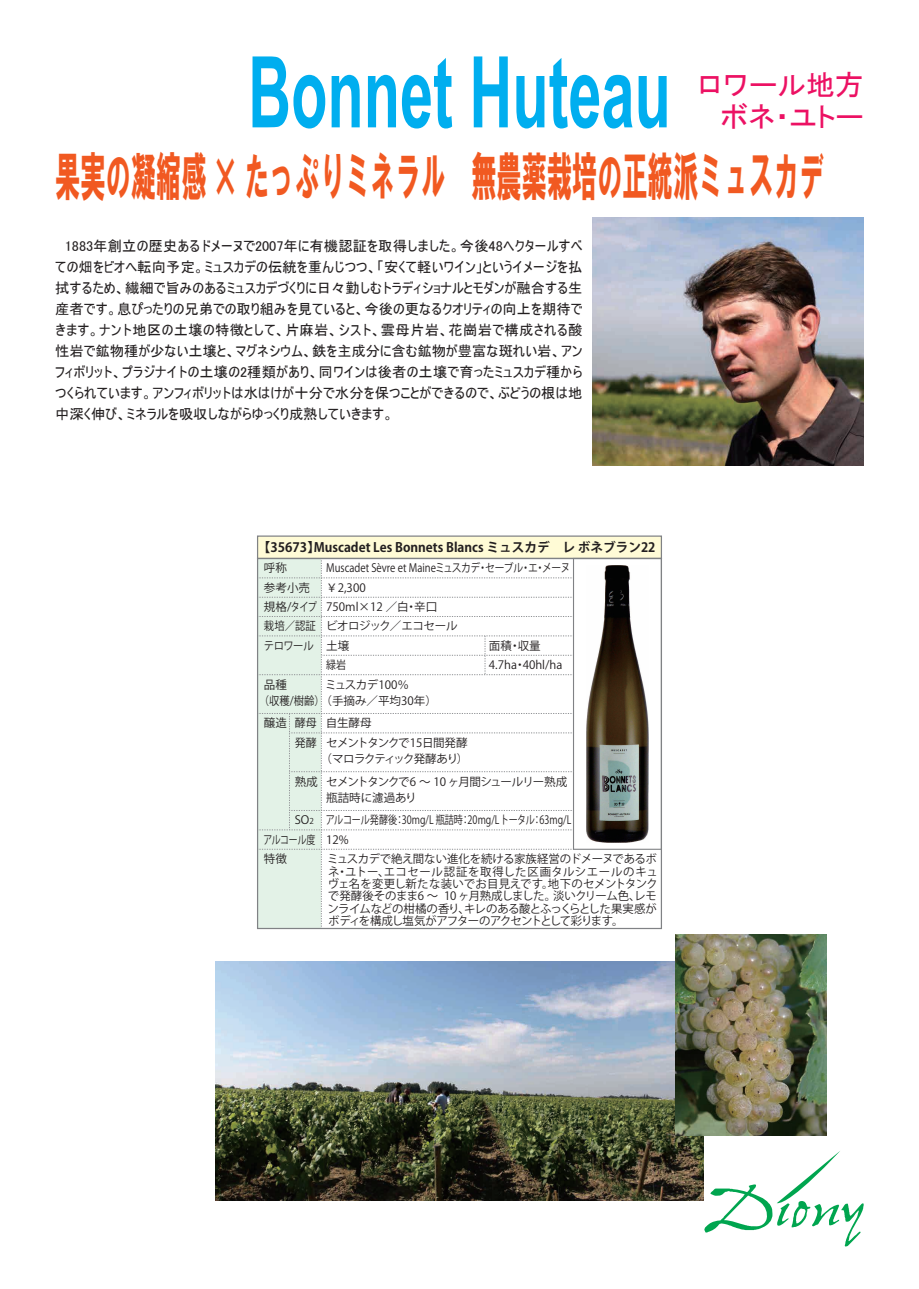
<style>
.page{position:relative;width:919px;height:1289px;background:#fff}
.page>*{position:absolute;margin:0;border:0;box-sizing:border-box;transform-origin:0 0}
.t1{font:700 99px "Arial";color:#00aeef;scale:.6 1}
.t2{font:52.5px "HG Soei Kakugothic UB";color:#f15921;scale:.48 1}
.t3{font:28.8px/32.8px "JK P Gothic";color:#ec1163;text-align:right}
.t4{font:14.25px/21px "MS UI Gothic";color:#231f20;text-align:justify}
.t5{font:700 12.9px "Koz Go Pro";color:#231f20}
.t6{font:11.55px/19.4px "Koz Go Pro";letter-spacing:-.015em;color:#231f20}
.t7{font:11.55px/19.4px "Koz Go Pro";letter-spacing:-.015em;color:#231f20;scale:.85 1}
.t8{font:11.55px/19.4px "Koz Go Pro";letter-spacing:-.015em;color:#231f20;scale:.79 1}
.t9{font:11.55px/16.5px "Koz Go Pro";letter-spacing:-.05em;color:#231f20}
.t10{font:11.55px/16.5px "Koz Go Pro";letter-spacing:-.085em;color:#231f20;text-align:center}
.t11{font:11.55px/19.5px "Koz Go Pro";letter-spacing:-.015em;color:#231f20;scale:.77 1}
.t12{font:11.55px "Koz Go Pro";letter-spacing:-.015em;color:#231f20;scale:.9 1}
.t13{font:11.55px "Koz Go Pro";letter-spacing:-.015em;color:#231f20;scale:.95 1}
.s1{font-size:8.1px}
</style>
<div class="page">
<svg style="left:703px;top:1150px;width:161px;height:96px"></svg>
<img style="left:592px;top:217px;width:271px;height:248px">
<img style="left:215px;top:961px;width:488px;height:239px">
<img style="left:675px;top:934px;width:151px;height:201px">
<div style="left:257px;top:535px;width:405px;height:24px;background:#fffbd6;border:1px solid #808285"></div>
<div style="left:573px;top:558px;width:89px;height:291px;border:1px solid #808285"></div>
<svg style="left:257px;top:558px;width:317px;height:370px"></svg>
<img style="left:586px;top:565px;width:62px;height:277px">
<h1 class="t1" style="left:248px;top:23px;width:705px">Bonnet Huteau</h1>
<h3 class="t3" style="left:697px;top:68px;width:168px">ロワール地方ボネ・ユトー</h3>
<h2 class="t2" style="left:55px;top:150px;width:1603px">果実の凝縮感 × たっぷりミネラル　無農薬栽培の正統派ミュスカデ</h2>
<p class="t4" style="left:55px;top:235px;width:528px">　1883年創立の歴史あるドメーヌで2007年に有機認証を取得しました。今後48ヘクタールすべての畑をビオへ転向予定。ミュスカデの伝統を重んじつつ、「安くて軽いワイン」というイメージを払拭するため、繊細で旨みのあるミュスカデづくりに日々勤しむトラディショナルとモダンが融合する生産者です。息ぴったりの兄弟での取り組みを見ていると、今後の更なるクオリティの向上を期待できます。ナント地区の土壌の特徴として、片麻岩、シスト、雲母片岩、花崗岩で構成される酸性岩で鉱物種が少ない土壌と、マグネシウム、鉄を主成分に含む鉱物が豊富な斑れい岩、アンフィボリット、プラジナイトの土壌の2種類があり、同ワインは後者の土壌で育ったミュスカデ種からつくられています。アンフィボリットは水はけが十分で水分を保つことができるので、ぶどうの根は地中深く伸び、ミネラルを吸収しながらゆっくり成熟していきます。</p>
<p class="t5" style="left:257px;top:539px;width:399px">【35673】Muscadet Les Bonnets Blancs ミュスカデ　レ ボネブラン22</p>
<p class="t6" style="left:264px;top:558px;width:48px">呼称<br>参考小売</p>
<p class="t7" style="left:326px;top:558px;width:288px">Muscadet Sèvre et Maineミュスカデ・セーブル・エ・メーヌ￥2,300</p>
<p class="t6" style="left:264px;top:597px;width:54px">規格/タイプ栽培／認証</p>
<p class="t12" style="left:264px;top:638px;width:57px">テロワール</p>
<p class="t6" style="left:259px;top:676px;width:68px;line-height:16.5px;text-indent:5px">品種<br>（収穫/樹齢）</p>
<p class="t6" style="left:264px;top:713px;width:25px">醸造</p>
<p class="t13" style="left:295px;top:715px;width:25px">酵母</p>
<p class="t6" style="left:326px;top:597px;width:133px">750ml×12 ／白・辛口<br>ビオロジック／エコセール土壌<br>緑岩</p>
<p class="t6" style="left:320px;top:676px;width:118px;line-height:16.5px;text-indent:5px">ミュスカデ100％<br>（手摘み／平均30年）</p>
<p class="t6" style="left:326px;top:713px;width:47px">自生酵母</p>
<p class="t6" style="left:489px;top:636px;width:75px">面積・収量<br>4.7ha・40hl/ha</p>
<p class="t13" style="left:295px;top:735px;width:25px">発酵</p>
<p class="t6" style="left:295px;top:772px;width:25px">熟成</p>
<p class="t10" style="left:320px;top:734px;width:149px">セメントタンクで15日間発酵（マロラクティック発酵あり）</p>
<p class="t9" style="left:326px;top:773px;width:243px">セメントタンクで6 ～ 10 ヶ月間シュールリー熟成瓶詰時に濾過あり</p>
<p class="t6" style="left:295px;top:810px;width:20px">SO<span class="s1">2</span></p>
<p class="t11" style="left:263px;top:830px;width:69px">アルコール度特徴</p>
<p class="t8" style="left:326px;top:810px;width:312px">アルコール発酵後：30mg/L 瓶詰時：20mg/L トータル：63mg/L<br>12%</p>
<p class="t6" style="left:327px;top:853px;width:332px;line-height:12.3px;text-align:justify">ミュスカデで絶え間ない進化を続ける家族経営のドメーヌであるボネ・ユトー、エコセール認証を取得した区画タルシエールのキュヴェ名を変更し新たな装いでお目見えです。地下のセメントタンクで発酵後そのまま6 ～ 10 ヶ月熟成しました。淡いクリーム色、レモンライムなどの柑橘の香り、キレのある酸とふっくらとした果実感がボディを構成し塩気がアフターのアクセントとして彩ります。</p>
</div>
